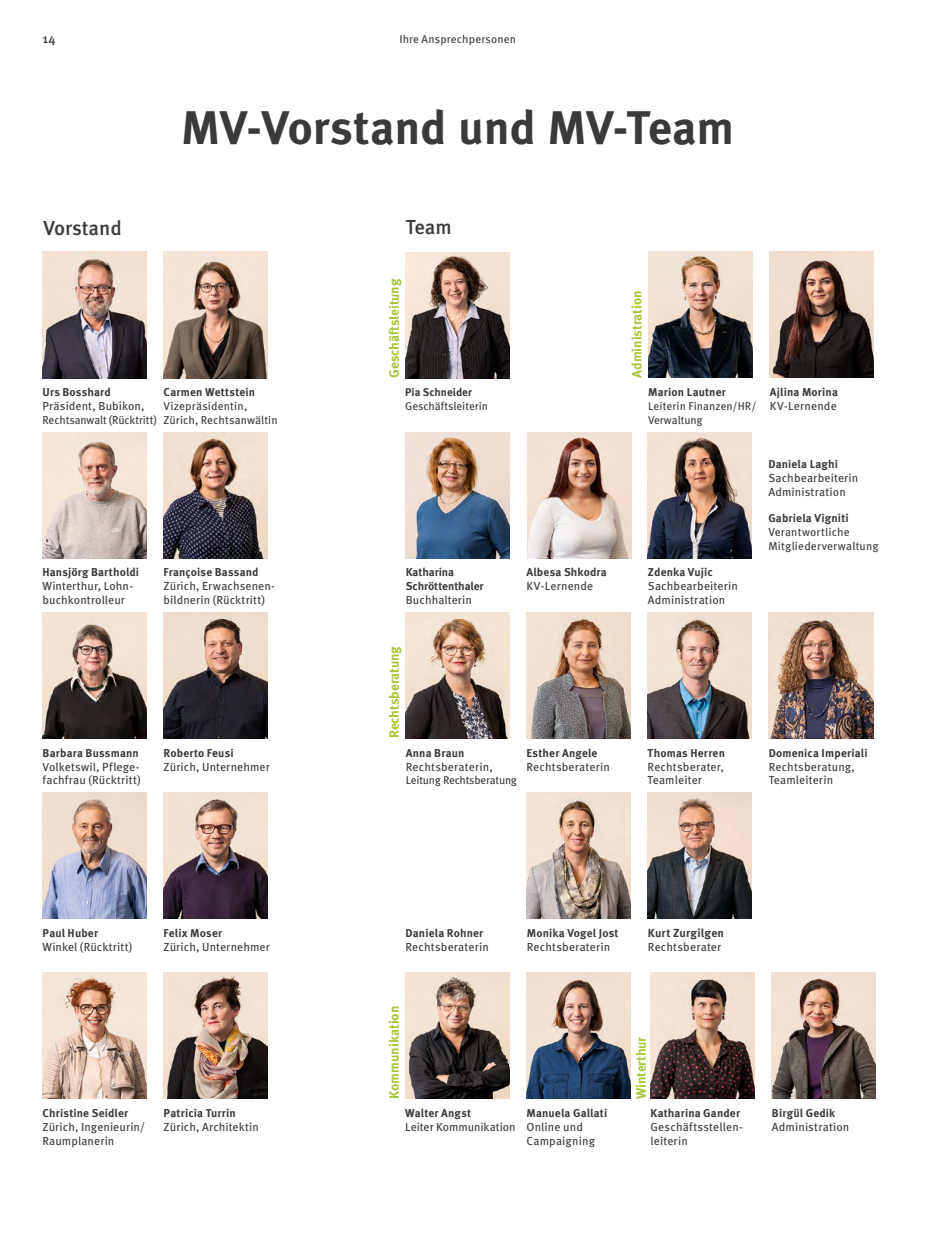
<style>
.page{position:relative;width:927px;height:1234px;background:#fff}
.page>*{position:absolute;margin:0;border:0;box-sizing:border-box;transform-origin:0 0}
.t1{font:700 47.1px "Meta OT";letter-spacing:-.005em;color:#3a3a39}
.t2{font:500 20.25px "Meta OT";letter-spacing:-.005em;color:#3a3a39}
.t3{font:700 13.5px "Meta OT";letter-spacing:-.01em;color:#a4c739}
.t4{font:700 13.35px "Meta OT";letter-spacing:-.005em;color:#a4c739}
.t5{font:500 12.75px "Meta OT";color:#3a3a39}
.t6{font:11.7px/14px "Meta OT";letter-spacing:.01em;color:#3a3a39}
.t7{font:700 11.7px "Meta OT";letter-spacing:.02em;color:#3a3a39}
.t8{font:11.55px "Meta OT";letter-spacing:-.01em;color:#3a3a39}
.t9{font:700 11.4px "Meta OT";letter-spacing:.01em;color:#3a3a39}
.t10{font:11.4px/14px "Meta OT";letter-spacing:.015em;color:#3a3a39}
.t11{font:700 11.4px/14px "Meta OT";letter-spacing:-.01em;color:#3a3a39}
.t12{font:11.25px/14px "Meta OT";color:#3a3a39}
.t13{font:11.25px "Meta OT";letter-spacing:-.02em;color:#3a3a39}
.t14{font:700 11.1px "Meta OT";color:#3a3a39}
</style>
<div class="page">
<img style="left:43px;top:252px;width:104px;height:126px">
<img style="left:43px;top:432px;width:104px;height:126px">
<img style="left:43px;top:612px;width:104px;height:126px">
<img style="left:164px;top:252px;width:104px;height:126px">
<img style="left:164px;top:432px;width:104px;height:126px">
<img style="left:164px;top:612px;width:104px;height:126px">
<img style="left:164px;top:792px;width:104px;height:126px">
<img style="left:164px;top:972px;width:104px;height:126px">
<img style="left:405px;top:972px;width:105px;height:126px">
<img style="left:651px;top:972px;width:104px;height:126px">
<img style="left:527px;top:972px;width:104px;height:126px">
<img style="left:772px;top:972px;width:104px;height:126px">
<img style="left:43px;top:792px;width:104px;height:126px">
<img style="left:43px;top:972px;width:104px;height:126px">
<hr style="left:926px;top:0;width:1px;height:1233px;background:#98c219">
<img style="left:769px;top:612px;width:104px;height:126px">
<img style="left:527px;top:612px;width:104px;height:126px">
<img style="left:406px;top:612px;width:104px;height:126px">
<img style="left:527px;top:792px;width:104px;height:126px">
<img style="left:648px;top:612px;width:104px;height:126px">
<img style="left:648px;top:792px;width:104px;height:126px">
<img style="left:405px;top:252px;width:104px;height:126px">
<img style="left:648px;top:252px;width:104px;height:126px">
<img style="left:769px;top:252px;width:105px;height:126px">
<img style="left:648px;top:432px;width:104px;height:126px">
<img style="left:406px;top:432px;width:104px;height:126px">
<img style="left:527px;top:432px;width:104px;height:126px">
<p class="t5" style="left:43px;top:30px;width:14px">14</p>
<p class="t12" style="left:399px;top:32px;width:118px">Ihre Ansprechpersonen</p>
<h1 class="t1" style="left:181px;top:98px;width:555px">MV-Vorstand und MV-Team</h1>
<h2 class="t2" style="left:44px;top:215px;width:80px">Vorstand</h2>
<h2 class="t2" style="left:406px;top:215px;width:48px">Team</h2>
<p class="t4" style="left:386px;top:378px;width:101px;rotate:-90deg">Geschäftsleitung</p>
<p class="t4" style="left:628px;top:378px;width:89px;rotate:-90deg">Administration</p>
<p class="t9" style="left:43px;top:385px;width:70px">Urs Bosshard</p>
<p class="t6" style="left:43px;top:399px;width:104px">Präsident, Bubikon,</p>
<p class="t8" style="left:43px;top:413px;width:116px">Rechtsanwalt (Rücktritt)</p>
<p class="t9" style="left:164px;top:385px;width:93px">Carmen Wettstein</p>
<p class="t10" style="left:164px;top:399px;width:116px">Vizepräsidentin,<br>Zürich, Rechtsanwältin</p>
<p class="t14" style="left:405px;top:385px;width:68px">Pia Schneider</p>
<p class="t12" style="left:405px;top:399px;width:84px">Geschäftsleiterin</p>
<p class="t9" style="left:648px;top:385px;width:79px">Marion Lautner</p>
<p class="t12" style="left:648px;top:399px;width:110px">Leiterin Finanzen/HR/<br>Verwaltung</p>
<p class="t9" style="left:770px;top:385px;width:70px">Ajlina Morina</p>
<p class="t6" style="left:770px;top:399px;width:68px">KV-Lernende</p>
<p class="t9" style="left:768px;top:457px;width:71px">Daniela Laghi</p>
<p class="t6" style="left:768px;top:471px;width:92px">Sachbearbeiterin<br>Administration</p>
<p class="t9" style="left:768px;top:511px;width:82px">Gabriela Vigniti</p>
<p class="t10" style="left:768px;top:525px;width:112px">Verantwortliche<br>Mitgliederverwaltung</p>
<p class="t9" style="left:43px;top:565px;width:98px">Hansjörg Bartholdi</p>
<p class="t6" style="left:43px;top:579px;width:92px">Winterthur, Lohn&shy;buchkontrolleur</p>
<p class="t9" style="left:164px;top:565px;width:97px">Françoise Bassand</p>
<p class="t6" style="left:164px;top:579px;width:113px">Zürich, Erwachsenen&shy;bildnerin (Rücktritt)</p>
<p class="t11" style="left:406px;top:565px;width:79px">Katharina<br>Schröttenthaler</p>
<p class="t6" style="left:406px;top:593px;width:68px">Buchhalterin</p>
<p class="t9" style="left:526px;top:565px;width:82px">Albesa Shkodra</p>
<p class="t6" style="left:526px;top:579px;width:68px">KV-Lernende</p>
<p class="t9" style="left:648px;top:565px;width:67px">Zdenka Vujic</p>
<p class="t6" style="left:648px;top:579px;width:92px">Sachbearbeiterin<br>Administration</p>
<p class="t4" style="left:386px;top:738px;width:94px;rotate:-90deg">Rechtsberatung</p>
<p class="t9" style="left:43px;top:745px;width:98px">Barbara Bussmann</p>
<p class="t6" style="left:43px;top:759px;width:100px">Volketswil, Pflege&shy;fachfrau (Rücktritt)</p>
<p class="t9" style="left:164px;top:745px;width:72px">Roberto Feusi</p>
<p class="t6" style="left:164px;top:759px;width:108px">Zürich, Unternehmer</p>
<p class="t9" style="left:406px;top:745px;width:60px">Anna Braun</p>
<p class="t6" style="left:406px;top:759px;width:88px">Rechtsberaterin,</p>
<p class="t13" style="left:406px;top:773px;width:113px">Leitung Rechtsberatung</p>
<p class="t9" style="left:526px;top:745px;width:72px">Esther Angele</p>
<p class="t6" style="left:526px;top:759px;width:85px">Rechtsberaterin</p>
<p class="t9" style="left:648px;top:745px;width:79px">Thomas Herren</p>
<p class="t6" style="left:648px;top:759px;width:78px">Rechtsberater,<br>Teamleiter</p>
<p class="t9" style="left:769px;top:745px;width:100px">Domenica Imperiali</p>
<p class="t6" style="left:769px;top:759px;width:88px">Rechtsberatung,<br>Teamleiterin</p>
<p class="t9" style="left:43px;top:925px;width:57px">Paul Huber</p>
<p class="t6" style="left:43px;top:939px;width:91px">Winkel (Rücktritt)</p>
<p class="t9" style="left:164px;top:925px;width:60px">Felix Moser</p>
<p class="t6" style="left:164px;top:939px;width:108px">Zürich, Unternehmer</p>
<p class="t9" style="left:43px;top:1105px;width:87px">Christine Seidler</p>
<p class="t6" style="left:43px;top:1119px;width:104px">Zürich, Ingenieurin/<br>Raumplanerin</p>
<p class="t9" style="left:164px;top:1105px;width:74px">Patricia Turrin</p>
<p class="t6" style="left:164px;top:1119px;width:97px">Zürich, Architektin</p>
<p class="t9" style="left:406px;top:925px;width:79px">Daniela Rohner</p>
<p class="t6" style="left:406px;top:939px;width:85px">Rechtsberaterin</p>
<p class="t9" style="left:527px;top:925px;width:93px">Monika Vogel Jost</p>
<p class="t6" style="left:527px;top:939px;width:85px">Rechtsberaterin</p>
<p class="t7" style="left:648px;top:925px;width:78px">Kurt Zurgilgen</p>
<p class="t6" style="left:648px;top:939px;width:75px">Rechtsberater</p>
<p class="t3" style="left:386px;top:1098px;width:94px;rotate:-90deg">Kommunikation</p>
<p class="t9" style="left:405px;top:1105px;width:68px">Walter Angst</p>
<p class="t6" style="left:405px;top:1119px;width:112px">Leiter Kommunikation</p>
<p class="t9" style="left:526px;top:1105px;width:82px">Manuela Gallati</p>
<p class="t6" style="left:526px;top:1119px;width:70px">Online und<br>Campaigning</p>
<p class="t3" style="left:633px;top:1098px;width:64px;rotate:-90deg">Winterthur</p>
<p class="t9" style="left:651px;top:1105px;width:91px">Katharina Gander</p>
<p class="t6" style="left:651px;top:1119px;width:94px">Geschäftsstellen&shy;leiterin</p>
<p class="t9" style="left:772px;top:1105px;width:65px">Birgül Gedik</p>
<p class="t6" style="left:772px;top:1119px;width:79px">Administration</p>
</div>
